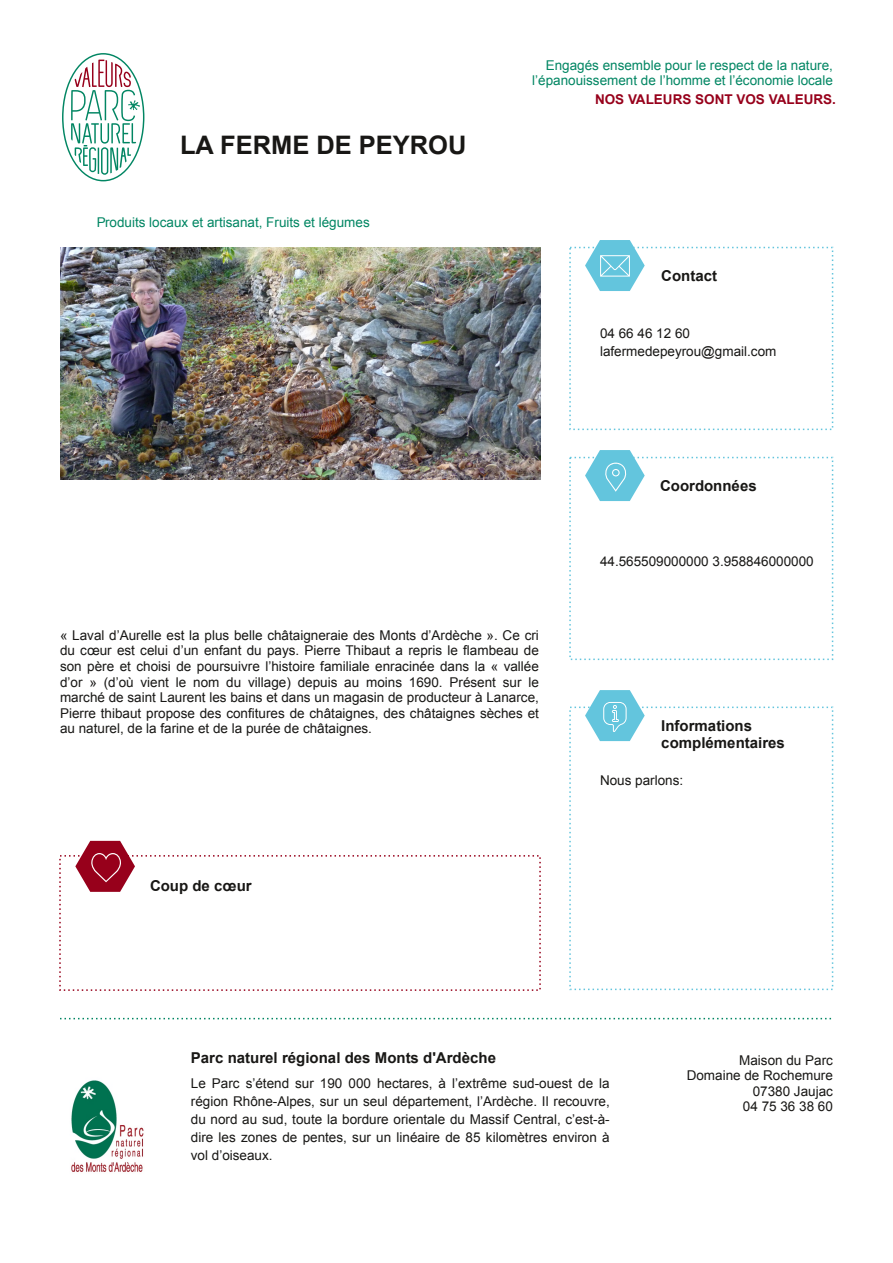
<style>
.page{position:relative;width:893px;height:1263px;background:#fff}
.page>*{position:absolute;margin:0;border:0;box-sizing:border-box;transform-origin:0 0}
.t1{font:700 25.5px "Arial";color:#181715}
.t2{font:700 15px/17.2px "Arial";color:#181715}
.t3{font:13.5px/15.5px "Arial";color:#181715;text-align:justify}
.t4{font:13.5px/15.5px "Arial";color:#028663;text-align:right}
.t5{font:700 13.5px "Arial";color:#97001b}
</style>
<div class="page">
<img style="left:71px;top:1080px;width:73px;height:92px">
<svg style="left:60px;top:1018px;width:772px;height:1px"></svg>
<svg style="left:585px;top:690px;width:60px;height:51px"></svg>
<svg style="left:585px;top:450px;width:60px;height:51px"></svg>
<svg style="left:585px;top:240px;width:60px;height:51px"></svg>
<svg style="left:75px;top:841px;width:60px;height:51px"></svg>
<img style="left:60px;top:248px;width:480px;height:232px">
<svg style="left:62px;top:53px;width:83px;height:129px"></svg>
<p class="t4" style="left:532px;top:57px;width:302px">Engagés ensemble pour le respect de la nature, l’épanouissement de l’homme et l’économie locale</p>
<h1 class="t1" style="left:180px;top:131px;width:288px">LA FERME DE PEYROU</h1>
<p class="t4" style="left:96px;top:215px;width:275px">Produits locaux et artisanat, Fruits et légumes</p>
<p class="t3" style="left:60px;top:627px;width:480px">« Laval d’Aurelle est la plus belle châtaigneraie des Monts d’Ardèche ». Ce cri du cœur est celui d’un enfant du pays. Pierre Thibaut a repris le flambeau de son père et choisi de poursuivre l’histoire familiale enracinée dans la « vallée d’or » (d’où vient le nom du village) depuis au moins 1690. Présent sur le marché de saint Laurent les bains et dans un magasin de producteur à Lanarce, Pierre thibaut propose des confitures de châtaignes, des châtaignes sèches et au naturel, de la farine et de la purée de châtaignes.</p>
<p class="t2" style="left:150px;top:877px;width:103px">Coup de cœur</p>
<p class="t5" style="left:595px;top:92px;width:242px">NOS VALEURS SONT VOS VALEURS.</p>
<p class="t2" style="left:661px;top:267px;width:57px">Contact</p>
<p class="t3" style="left:600px;top:324px;width:178px;line-height:18px">04 66 46 12 60 lafermedepeyrou@gmail.com</p>
<p class="t2" style="left:660px;top:477px;width:98px">Coordonnées</p>
<p class="t3" style="left:600px;top:553px;width:215px">44.565509000000 3.958846000000</p>
<p class="t2" style="left:661px;top:717px;width:125px">Informations complémentaires</p>
<p class="t3" style="left:600px;top:772px;width:85px">Nous parlons:</p>
<p class="t2" style="left:191px;top:1049px;width:307px">Parc naturel régional des Monts d'Ardèche</p>
<p class="t3" style="left:191px;top:1074px;width:420px;line-height:18px">Le Parc s’étend sur 190 000 hectares, à l’extrême sud-ouest de la région Rhône-Alpes, sur un seul département, l’Ardèche. Il recouvre, du nord au sud, toute la bordure orientale du Massif Central, c’est-à&shy;dire les zones de pentes, sur un linéaire de 85 kilomètres environ à vol d’oiseaux.</p>
<p class="t3" style="left:687px;top:1052px;width:148px;text-align:right">Maison du Parc<br>Domaine de Rochemure<br>07380 Jaujac<br>04 75 36 38 60</p>
</div>
